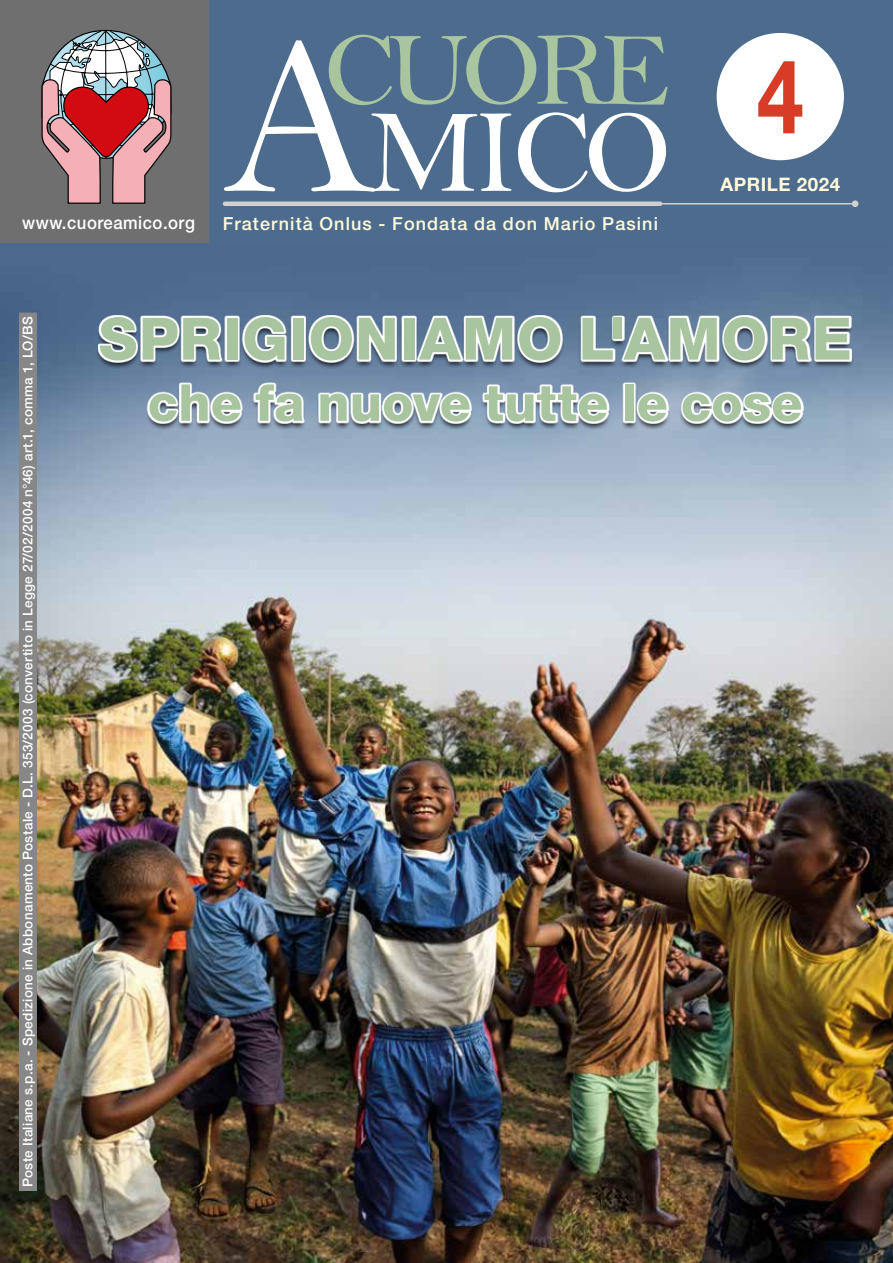
<style>
.page{position:relative;width:893px;height:1263px;background:#fff}
.page>*{position:absolute;margin:0;border:0;box-sizing:border-box;transform-origin:0 0}
.t1{font:120px "Bell";color:#fff}
.t2{font:105.75px "Bell";letter-spacing:-.07em;color:#a9c59f}
.t3{font:700 102.9px "Helvetica Neue LT Pro";color:#d83b26;scale:.82 1}
.t4{font:800 58.5px "Helvetica Neue LT Pro";letter-spacing:.02em;color:#a9c59f}
.t5{font:800 51px "Helvetica Neue LT Pro";letter-spacing:.005em;color:#a9c59f}
.t6{font:700 18.6px "Helvetica Neue LT Pro";letter-spacing:.03em;color:#fffbdc}
.t7{font:500 18px "Helvetica Neue LT Pro";letter-spacing:.06em;color:#fffbdc}
.t8{font:500 18px "Helvetica Neue LT Pro";letter-spacing:.03em;color:#fff;scale:.93 1}
.t9{font:500 13.5px "Helvetica Neue LT Pro";letter-spacing:.02em;color:#fff}
.s1{font-size:230.4px}
</style>
<div class="page">
<img style="left:0;top:242px;width:893px;height:1021px">
<div style="left:208px;top:0;width:685px;height:242px;background:#4d6c8d"></div>
<div style="left:0;top:0;width:208px;height:242px;background:#706f6f"></div>
<hr style="left:235px;top:203px;width:620px;height:1px;background:#d0d0d0">
<div style="left:852px;top:200px;width:6px;height:7px;background:#d0d0d0;border-radius:50%"></div>
<div style="left:225px;top:201px;width:435px;height:5px;background:#d0d0d0"></div>
<div style="left:717px;top:33px;width:127px;height:127px;background:#fff;border-radius:50%"></div>
<svg style="left:41px;top:242px;width:131px;height:206px;background:#597495"></svg>
<svg style="left:41px;top:30px;width:131px;height:174px"></svg>
<div style="left:96px;top:317px;width:758px;height:113px;background:#000;opacity:.75"></div>
<svg style="left:98px;top:315px;width:754px;height:109px"></svg>
<div style="left:19px;top:313px;width:18px;height:878px;background:#878787"></div>
<h3 class="t8" style="left:22px;top:212px;width:187px">www.cuoreamico.org</h3>
<h2 class="t2" style="left:323px;top:7px;width:349px">CUORE</h2>
<h1 class="t1" style="left:223px;top:81px;width:450px"><span class="s1">A</span>MICO</h1>
<h3 class="t7" style="left:223px;top:213px;width:437px">Fraternità Onlus - Fondata da don Mario Pasini</h3>
<h3 class="t3" style="left:757px;top:33px;width:58px">4</h3>
<h3 class="t6" style="left:720px;top:173px;width:121px">APRILE 2024</h3>
<p class="t9" style="left:20px;top:1187px;width:872px;rotate:-90deg">Poste Italiane s.p.a. - Spedizione in Abbonamento Postale - D.L. 353/2003 (convertito in Legge 27/02/2004 n°46) art.1, comma 1, LO/BS</p>
<h3 class="t4" style="left:99px;top:304px;width:755px">SPRIGIONIAMO L'AMORE</h3>
<h3 class="t5" style="left:148px;top:372px;width:656px">che fa nuove tutte le cose</h3>
</div>
